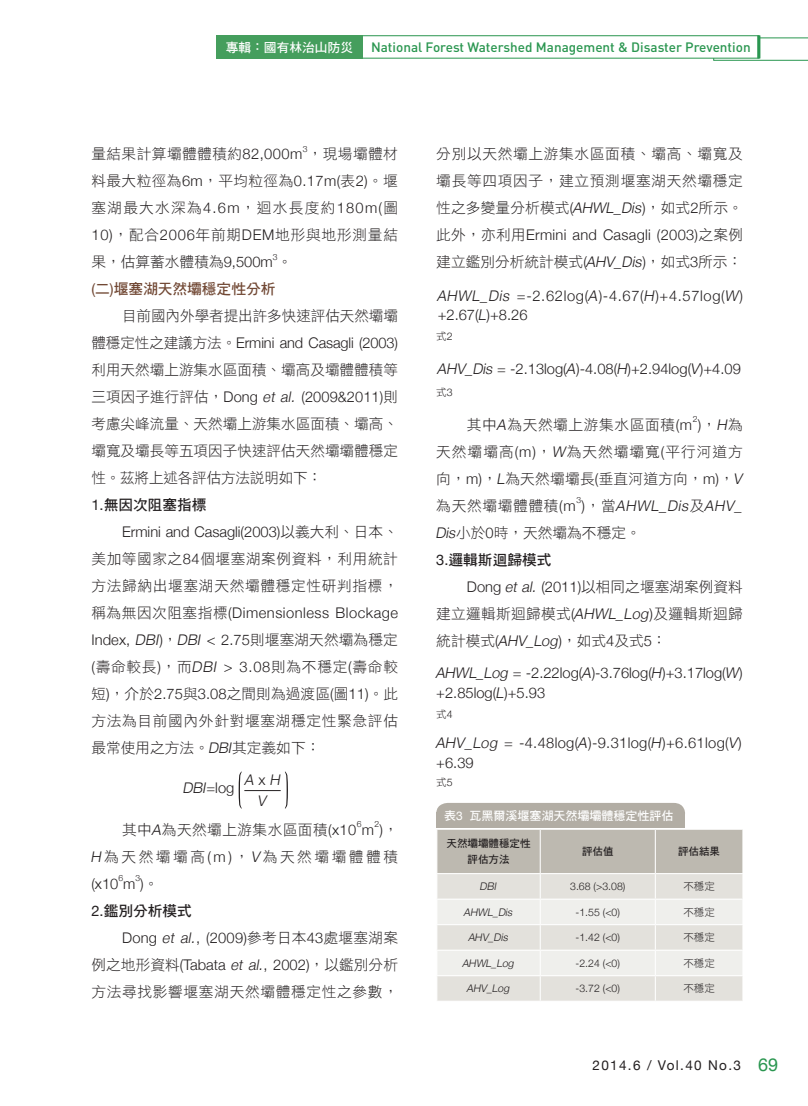
<style>
.page{position:relative;width:808px;height:1106px;background:#fff}
.page>*{position:absolute;margin:0;border:0;box-sizing:border-box;transform-origin:0 0}
.內文{font:14.7px/27px "DF Hei Std W3";letter-spacing:.03em;color:#231f20;text-align:justify}
.內文-2{font:300 14.7px "Helvetica Neue";color:#231f20}
.內文-3{font:14.7px/27px "DF Hei Std W3";letter-spacing:.065em;color:#231f20}
.內文-4{font:300 14.7px "Helvetica Neue";letter-spacing:.02em;color:#231f20}
.內文-5{font:300 14.7px "Helvetica Neue";letter-spacing:.045em;color:#231f20}
.內文-6{font:14.7px/27px "DF Hei Std W3";letter-spacing:.17em;color:#231f20}
.段落樣式2{font:14.7px "DF Hei Std W7";color:#231f20}
.內文-7{font:14.7px "DF Hei Std W3";color:#231f20}
.內文小標{font:14.7px "DF Hei Std W7";color:#714834}
.t1{font:italic 300 14.7px/21px "Helvetica Neue";color:#231f20;text-align:center}
.t2{font:500 13.5px "DIN";color:#2a9650}
.t3{font:13.5px "Helvetica Neue";letter-spacing:.1em;color:#231f20}
.t4{font:12.75px "DF Hei Std W7";color:#fff}
.圖說{font:12px "DF Hei Std W7";color:#fff}
.圖說-2{font:300 10.5px "Helvetica Neue";color:#231f20}
.圖說-3{font:italic 300 10.5px "Helvetica Neue";color:#231f20}
.圖說-4{font:10.5px "DF Hei Std W3";color:#231f20}
.圖說-5{font:10.5px "DF Hei Std W7";color:#231f20}
.內文-8{font:300 8.55px "Helvetica Neue";color:#231f20}
.s1{font-family:"Helvetica Neue";font-weight:300}
.s2{font-family:"Helvetica Neue"}
.s3{font-family:"Helvetica Neue";font-weight:300;font-style:italic}
.s4{font-style:italic}
.s5{font-style:normal}
.s6{font-size:18px;color:#2a9650}
</style>
<div class="page">
<svg style="left:713px;top:38px;width:95px;height:23px"></svg>
<div style="left:360px;top:35px;width:399px;height:23px;background:#fff;border:1px solid #2a9650"></div>
<div style="left:216px;top:35px;width:147px;height:23px;background:#459e5d"></div>
<hr style="left:757px;top:35px;width:3px;height:23px;background:#2a9650">
<hr style="left:244px;top:790px;width:37px;height:1px;background:#231f20">
<svg style="left:239px;top:771px;width:3px;height:37px"></svg>
<svg style="left:285px;top:771px;width:3px;height:37px"></svg>
<svg style="left:437px;top:829px;width:306px;height:171px;background:#dedcd7"></svg>
<hr style="left:655px;top:975px;width:88px;height:1px;background:#fff">
<div style="left:436px;top:812px;width:249px;height:15px;background:#b2ada4"></div>
<div style="left:436px;top:803px;width:249px;height:9px;background:#b2ada4"></div>
<div style="left:444px;top:809px;width:232px;height:12px;background:#b2ada4"></div>
<p class="t4" style="left:226px;top:40px;width:129px">專輯：國有林治山防災</p>
<p class="t2" style="left:371px;top:38px;width:381px">National Forest Watershed Management &amp; Disaster Prevention</p>
<p class="內文-8" style="left:303px;top:144px;width:6px">3</p>
<p class="內文" style="left:91px;top:167px;width:308px">料最大粒徑為<span class="s1">6m</span>，平均粒徑為<span class="s1">0.17m(</span>表<span class="s1">2)</span>。堰塞湖最大水深為<span class="s1">4.6m</span>，迴水長度約<span class="s1">180m(</span>圖<span class="s1">10)</span>，配合<span class="s1">2006</span>年前期<span class="s1">DEM</span>地形與地形測量結果，估算蓄水體積為<span class="s1">9,500m</span> 。</p>
<p class="內文" style="left:91px;top:140px;width:308px">量結果計算壩體體積約<span class="s1">82,000m</span> ，現場壩體材</p>
<p class="內文-8" style="left:273px;top:252px;width:6px">3</p>
<p class="內文小標" style="left:91px;top:281px;width:186px"><span class="s2">(</span>二<span class="s2">)</span>堰塞湖天然壩穩定性分析</p>
<p class="內文" style="left:91px;top:302px;width:308px;text-indent:31px">目前國內外學者提出許多快速評估天然壩壩體穩定性之建議方法。<span class="s1">Ermini and Casagli (2003)</span>利用天然壩上游集水區面積、壩高及壩體體積等三項因子進行評估，<span class="s1">Dong</span> <span class="s3">et al.</span> <span class="s1">(2009&amp;2011)</span>則考慮尖峰流量、天然壩上游集水區面積、壩高、壩寬及壩長等五項因子快速評估天然壩壩體穩定性。茲將上述各評估方法說明如下：</p>
<p class="段落樣式2" style="left:91px;top:497px;width:117px"><span class="s2">1.</span>無因次阻塞指標</p>
<p class="內文" style="left:91px;top:518px;width:308px;text-indent:31px"><span class="s1">Ermini and Casagli(2003)</span>以義大利、日本、美加等國家之<span class="s1">84</span>個堰塞湖案例資料，利用統計方法歸納出堰塞湖天然壩體穩定性研判指標，稱為無因次阻塞指標<span class="s1">(Dimensionless Blockage Index,</span> <span class="s3">DBI</span><span class="s1">)</span>，<span class="s3">DBI</span> <span class="s1">&lt; 2.75</span>則堰塞湖天然壩為穩定<span class="s1">(</span>壽命較長<span class="s1">)</span>，而<span class="s3">DBI</span> <span class="s1">&gt; 3.08</span>則為不穩定<span class="s1">(</span>壽命較短<span class="s1">)</span>，介於<span class="s1">2.75</span>與<span class="s1">3.08</span>之間則為過渡區<span class="s1">(</span>圖<span class="s1">11)</span>。此方法為目前國內外針對堰塞湖穩定性緊急評估最常使用之方法。<span class="s3">DBI</span>其定義如下：</p>
<p class="內文-2" style="left:182px;top:779px;width:53px"><span class="s4">DBI</span>=log</p>
<p class="t1" style="left:244px;top:769px;width:40px">A<span class="s5">x</span>H<br>V</p>
<p class="內文" style="left:122px;top:815px;width:277px">其中<span class="s3">A</span>為天然壩上游集水區面積<span class="s1">(x10 m )</span>，</p>
<p class="內文-8" style="left:357px;top:819px;width:6px">6</p>
<p class="內文-8" style="left:374px;top:819px;width:6px">2</p>
<p class="內文-6" style="left:90px;top:842px;width:309px"><span class="s3">H</span>為天然壩壩高<span class="s1">(m)</span>，<span class="s3">V</span>為天然壩壩體體積<span class="s1">(x10 m )</span>。</p>
<p class="內文-8" style="left:118px;top:873px;width:6px">6</p>
<p class="內文-8" style="left:135px;top:873px;width:6px">3</p>
<p class="段落樣式2" style="left:91px;top:902px;width:102px"><span class="s2">2.</span>鑑別分析模式</p>
<p class="內文" style="left:91px;top:923px;width:308px;text-indent:31px"><span class="s1">Dong</span> <span class="s3">et al.</span><span class="s1">, (2009)</span>參考日本<span class="s1">43</span>處堰塞湖案例之地形資料<span class="s1">(Tabata</span> <span class="s3">et al.</span><span class="s1">, 2002)</span>，以鑑別分析方法尋找影響堰塞湖天然壩體穩定性之參數，</p>
<p class="內文" style="left:436px;top:140px;width:308px">分別以天然壩上游集水區面積、壩高、壩寬及壩長等四項因子，建立預測堰塞湖天然壩穩定性之多變量分析模式<span class="s1">(</span><span class="s3">AHWL_Dis</span><span class="s1">)</span>，如式<span class="s1">2</span>所示。此外，亦利用<span class="s1">Ermini and Casagli (2003)</span>之案例建立鑑別分析統計模式<span class="s1">(</span><span class="s3">AHV_Dis</span><span class="s1">)</span>，如式<span class="s1">3</span>所示：</p>
<p class="內文-5" style="left:437px;top:286px;width:308px"><span class="s4">AHWL_Dis</span> =-2.62log(<span class="s4">A</span>)-4.67(<span class="s4">H</span>)+4.57log(<span class="s4">W</span>)</p>
<p class="內文-2" style="left:438px;top:306px;width:91px">+2.67(<span class="s4">L</span>)+8.26</p>
<p class="圖說-4" style="left:436px;top:330px;width:18px">式<span class="s1">2</span></p>
<p class="內文-2" style="left:437px;top:360px;width:306px"><span class="s4">AHV_Dis</span> = -2.13log(<span class="s4">A</span>)-4.08(<span class="s4">H</span>)+2.94log(<span class="s4">V</span>)+4.09</p>
<p class="圖說-4" style="left:436px;top:387px;width:18px">式<span class="s1">3</span></p>
<p class="內文-8" style="left:693px;top:414px;width:6px">2</p>
<p class="內文-3" style="left:436px;top:437px;width:310px">天然壩壩高<span class="s1">(m)</span>，<span class="s3">W</span>為天然壩壩寬<span class="s1">(</span>平行河道方向，<span class="s1">m)</span>，<span class="s3">L</span>為天然壩壩長<span class="s1">(</span>垂直河道方向，<span class="s1">m)</span>，<span class="s3">V</span>為天然壩壩體體積<span class="s1">(m )</span> ，當<span class="s3">AHWL_Dis</span>及<span class="s3">AHV_</span></p>
<p class="內文" style="left:467px;top:410px;width:277px">其中<span class="s3">A</span>為天然壩上游集水區面積<span class="s1">(m )</span>，<span class="s3">H</span>為</p>
<p class="內文-8" style="left:576px;top:495px;width:6px">3</p>
<p class="內文-7" style="left:435px;top:524px;width:207px"><span class="s3">Dis</span>小於<span class="s1">0</span>時，天然壩為不穩定。</p>
<p class="段落樣式2" style="left:436px;top:551px;width:117px"><span class="s2">3.</span>邏輯斯迴歸模式</p>
<p class="內文" style="left:436px;top:572px;width:308px;text-indent:31px"><span class="s1">Dong</span> <span class="s3">etal.</span> <span class="s1">(2011)</span>以相同之堰塞湖案例資料建立邏輯斯迴歸模式<span class="s1">(</span><span class="s3">AHWL_Log</span><span class="s1">)</span>及邏輯斯迴歸統計模式<span class="s1">(</span><span class="s3">AHV_Log</span><span class="s1">)</span>，如式<span class="s1">4</span>及式<span class="s1">5</span>：</p>
<p class="內文-2" style="left:435px;top:664px;width:309px"><span class="s4">AHWL_Log</span> = -2.22log(<span class="s4">A</span>)-3.76log(<span class="s4">H</span>)+3.17log(<span class="s4">W</span>)</p>
<p class="內文-2" style="left:436px;top:683px;width:110px">+2.85log(<span class="s4">L</span>)+5.93</p>
<p class="內文-4" style="left:435px;top:734px;width:308px"><span class="s4">AHV_Log</span> = -4.48log(<span class="s4">A</span>)-9.31log(<span class="s4">H</span>)+6.61log(<span class="s4">V</span>)</p>
<p class="內文-2" style="left:436px;top:753px;width:39px">+6.39</p>
<p class="圖說-4" style="left:436px;top:708px;width:18px">式<span class="s1">4</span></p>
<p class="圖說-4" style="left:436px;top:776px;width:18px">式<span class="s1">5</span></p>
<p class="圖說" style="left:444px;top:809px;width:231px">表<span class="s2">3</span> 瓦黑爾溪堰塞湖天然壩壩體穩定性評估</p>
<p class="圖說-5" style="left:446px;top:838px;width:85px">天然壩壩體穩定性</p>
<p class="圖說-5" style="left:467px;top:853px;width:43px">評估方法</p>
<p class="圖說-5" style="left:582px;top:845px;width:33px">評估值</p>
<p class="圖說-5" style="left:678px;top:845px;width:43px">評估結果</p>
<p class="圖說-3" style="left:480px;top:880px;width:20px">DBI</p>
<p class="圖說-2" style="left:570px;top:880px;width:57px">3.68 (&gt;3.08)</p>
<p class="圖說-4" style="left:683px;top:880px;width:33px">不穩定</p>
<p class="圖說-3" style="left:464px;top:905px;width:52px">AHWL_Dis</p>
<p class="圖說-2" style="left:575px;top:905px;width:46px">-1.55 (&lt;0)</p>
<p class="圖說-4" style="left:683px;top:906px;width:33px">不穩定</p>
<p class="圖說-3" style="left:468px;top:931px;width:43px">AHV_Dis</p>
<p class="圖說-2" style="left:575px;top:931px;width:46px">-1.42 (&lt;0)</p>
<p class="圖說-4" style="left:683px;top:931px;width:33px">不穩定</p>
<p class="圖說-3" style="left:462px;top:956px;width:55px">AHWL_Log</p>
<p class="圖說-2" style="left:575px;top:956px;width:46px">-2.24 (&lt;0)</p>
<p class="圖說-4" style="left:683px;top:957px;width:33px">不穩定</p>
<p class="圖說-3" style="left:466px;top:982px;width:46px">AHV_Log</p>
<p class="圖說-2" style="left:575px;top:982px;width:46px">-3.72 (&lt;0)</p>
<p class="圖說-4" style="left:683px;top:982px;width:33px">不穩定</p>
<p class="t3" style="left:592px;top:1057px;width:187px">2014.6 / Vol.40 No.3 <span class="s6">69</span></p>
</div>
